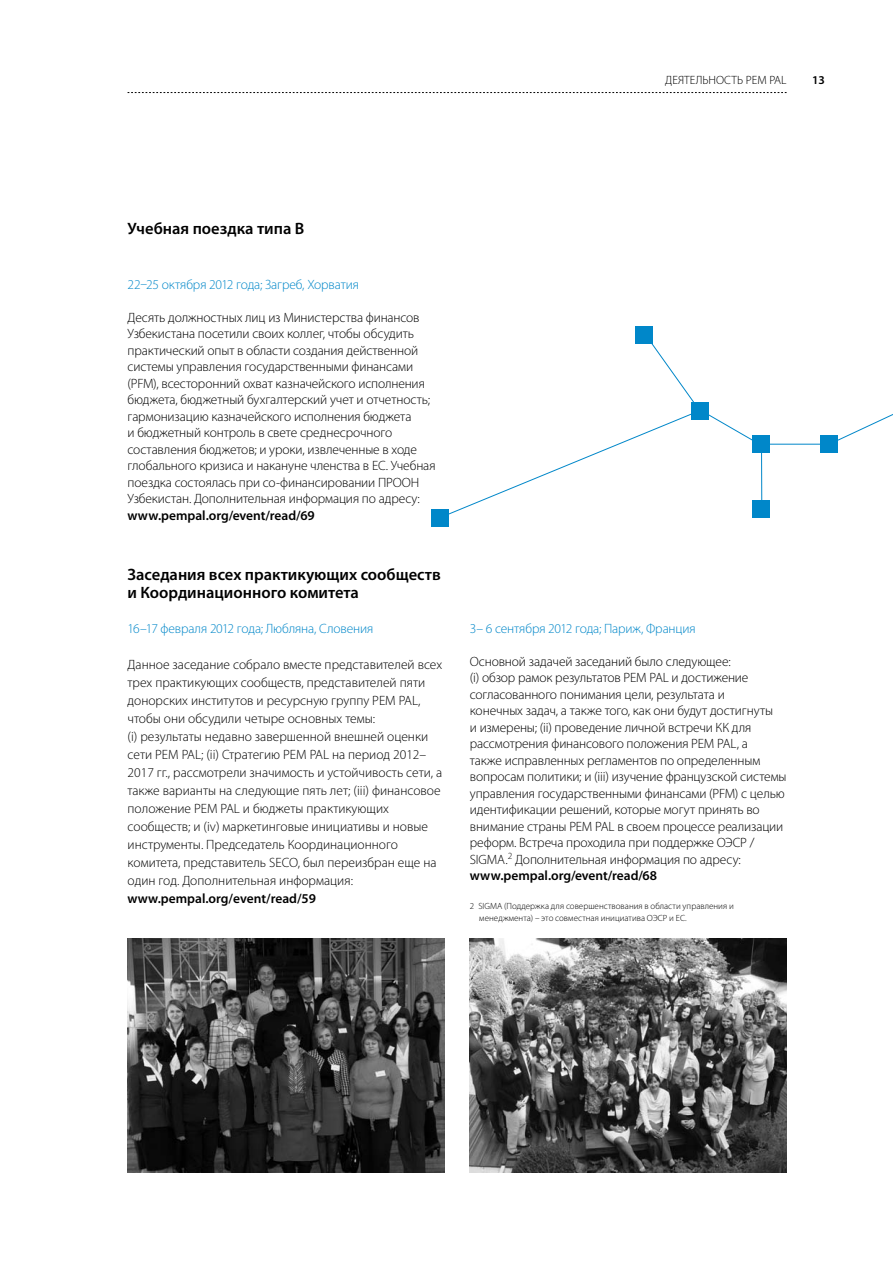
<style>
.page{position:relative;width:893px;height:1263px;background:#fff}
.page>*{position:absolute;margin:0;border:0;box-sizing:border-box;transform-origin:0 0}
.t1{font:600 16.5px/18px "Myriad Pro";color:#000}
.t2{font:300 13.5px/16.5px "Myriad Pro";letter-spacing:-.005em;color:#000}
.t3{font:300 13.5px "Myriad Pro";letter-spacing:-.01em;color:#0087c9}
.t4{font:600 13.5px "Myriad Pro";color:#000}
.t5{font:300 12px "Myriad Pro";color:#000}
.t6{font:600 12px "Myriad Pro";color:#000}
.t7{font:300 9px/12px "Myriad Pro";letter-spacing:.005em;color:#000}
.s1{font-weight:600}
</style>
<div class="page">
<svg style="left:128px;top:92px;width:659px;height:1px"></svg>
<div style="left:753px;top:500px;width:17px;height:17px;background:#0087c9"></div>
<div style="left:432px;top:509px;width:17px;height:17px;background:#0087c9"></div>
<div style="left:635px;top:326px;width:17px;height:17px;background:#0087c9"></div>
<svg style="left:701px;top:402px;width:192px;height:105px"></svg>
<svg style="left:449px;top:335px;width:252px;height:180px"></svg>
<img style="left:470px;top:938px;width:317px;height:234px">
<img style="left:128px;top:938px;width:316px;height:234px">
<p class="t5" style="left:665px;top:74px;width:123px">ДЕЯТЕЛЬНОСТЬ PEM PAL</p>
<p class="t6" style="left:812px;top:73px;width:14px">13</p>
<p class="t1" style="left:128px;top:219px;width:178px">Учебная поездка типа B</p>
<p class="t3" style="left:128px;top:277px;width:233px">22–25 октября 2012 года; Загреб, Хорватия</p>
<p class="t2" style="left:128px;top:309px;width:310px">Десять должностных лиц из Министерства финансов Узбекистана посетили своих коллег, чтобы обсудить практический опыт в области создания действенной системы управления государственными финансами (PFM), всесторонний охват казначейского исполнения бюджета, бюджетный бухгалтерский учет и отчетность; гармонизацию казначейского исполнения бюджета<br>и бюджетный контроль в свете среднесрочного составления бюджетов; и уроки, извлеченные в ходе глобального кризиса и накануне членства в ЕС. Учебная поездка состоялась при со-финансировании ПРООН Узбекистан. Дополнительная информация по адресу:</p>
<p class="t4" style="left:128px;top:508px;width:189px">www.pempal.org/event/read/69</p>
<p class="t1" style="left:128px;top:566px;width:315px">Заседания всех практикующих сообществ и Координационного комитета</p>
<p class="t3" style="left:128px;top:621px;width:247px">16–17 февраля 2012 года; Любляна, Словения</p>
<p class="t2" style="left:128px;top:656px;width:316px;line-height:18px">Данное заседание собрало вместе представителей всех трех практикующих сообществ, представителей пяти донорских институтов и ресурсную группу PEM PAL, чтобы они обсудили четыре основных темы:<br>(i) результаты недавно завершенной внешней оценки сети PEM PAL; (ii) Стратегию PEM PAL на период 2012– 2017 гг., рассмотрели значимость и устойчивость сети, а также варианты на следующие пять лет; (iii) финансовое положение PEM PAL и бюджеты практикующих сообществ; и (iv) маркетинговые инициативы и новые инструменты. Председатель Координационного комитета, представитель SECO, был переизбран еще на один год. Дополнительная информация:</p>
<p class="t4" style="left:128px;top:891px;width:190px">www.pempal.org/event/read/59</p>
<p class="t3" style="left:470px;top:621px;width:227px">3– 6 сентября 2012 года; Париж, Франция</p>
<p class="t2" style="left:470px;top:653px;width:318px">Основной задачей заседаний было следующее:<br>(i) обзор рамок результатов PEM PAL и достижение согласованного понимания цели, результата и<br>конечных задач, а также того, как они будут достигнуты<br>и измерены; (ii) проведение личной встречи КК для рассмотрения финансового положения PEM PAL, а<br>также исправленных регламентов по определенным вопросам политики; и (iii) изучение французской системы управления государственными финансами (PFM) с целью идентификации решений, которые могут принять во внимание страны PEM PAL в своем процессе реализации реформ. Встреча проходила при поддержке ОЭСР / SIGMA.<sup>2</sup> Дополнительная информация по адресу: <span class="s1">www.pempal.org/event/read/68</span></p>
<p class="t7" style="left:479px;top:900px;width:256px;text-indent:-9px">2 SIGMA (Поддержка для совершенствования в области управления и менеджмента) – это совместная инициатива ОЭСР и ЕС.</p>
</div>
